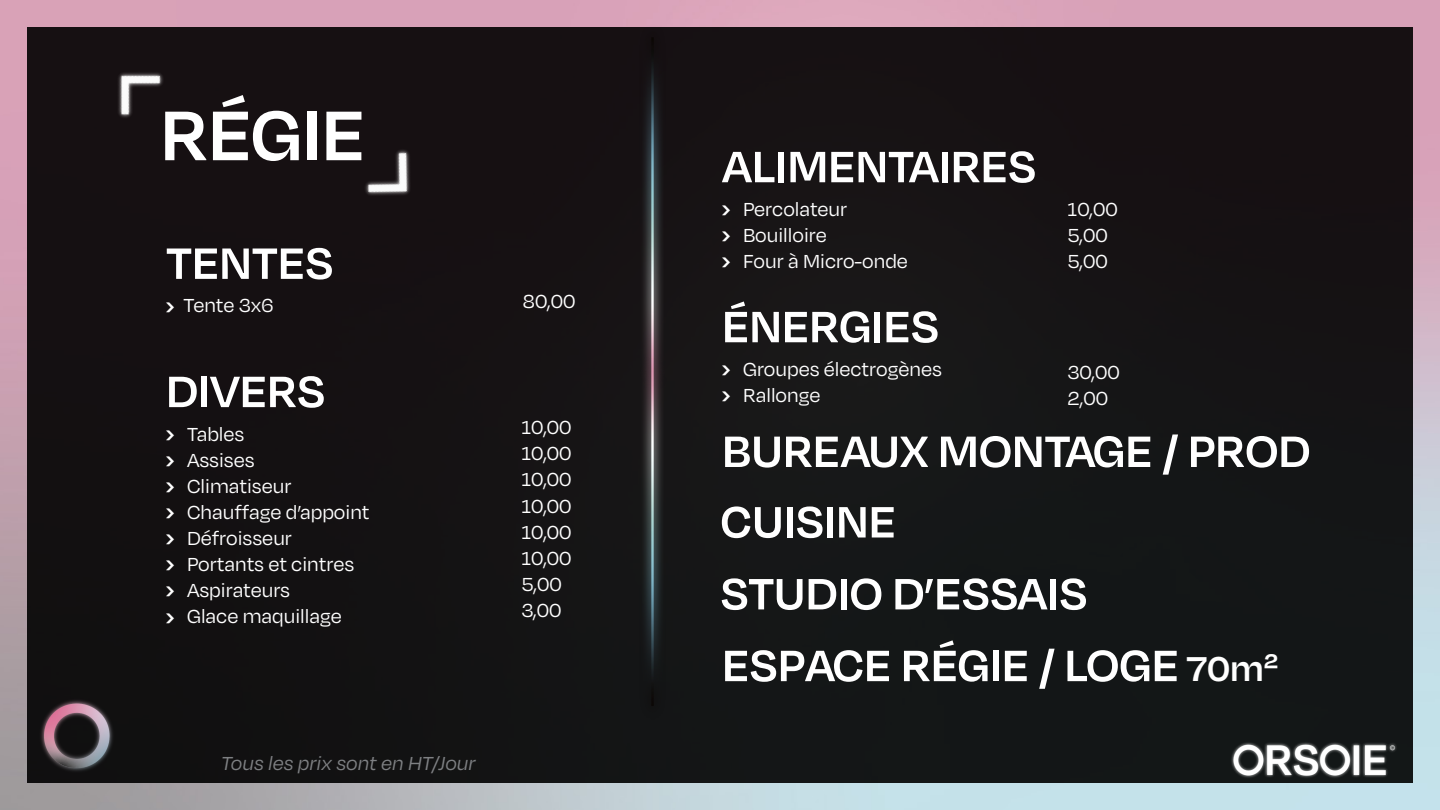
<style>
.page{position:relative;width:1440px;height:810px;background:#fff}
.page>*{position:absolute;margin:0;border:0;box-sizing:border-box;transform-origin:0 0}
.t1{font:600 80.93px "Degular";color:#fff}
.t2{font:600 50.62px "Degular";color:#fff}
.t3{font:21.75px "Degular";color:#fff}
.t4{font:italic 21.75px "Degular";color:#7e8083}
.t5{font:700 21.75px "Degular";color:#fff}
.s1{font-size:39.75px}
</style>
<div class="page">
<div style="left:27px;top:27px;width:1386px;height:756px;background:#151214"></div>
<img style="left:41px;top:700px;width:72px;height:71px">
<img style="left:1231px;top:742px;width:166px;height:36px">
<img style="left:63px;top:17px;width:143px;height:101px">
<img style="left:365px;top:150px;width:45px;height:45px">
<img style="left:622px;top:0;width:66px;height:706px">
<p class="t1" style="left:160px;top:85px;width:206px">RÉGIE</p>
<p class="t2" style="left:166px;top:232px;width:169px">TENTES</p>
<p class="t3" style="left:184px;top:293px;width:92px">Tente 3x6</p>
<p class="t5" style="left:166px;top:293px;width:10px">›</p>
<p class="t2" style="left:166px;top:360px;width:161px">DIVERS</p>
<p class="t3" style="left:187px;top:421px;width:59px">Tables</p>
<p class="t3" style="left:187px;top:447px;width:69px">Assises</p>
<p class="t3" style="left:187px;top:473px;width:106px">Climatiseur</p>
<p class="t3" style="left:187px;top:499px;width:184px">Chauffage d’appoint</p>
<p class="t3" style="left:187px;top:525px;width:106px">Défroisseur</p>
<p class="t3" style="left:187px;top:551px;width:169px">Portants et cintres</p>
<p class="t3" style="left:187px;top:577px;width:105px">Aspirateurs</p>
<p class="t3" style="left:187px;top:603px;width:156px">Glace maquillage</p>
<p class="t5" style="left:166px;top:421px;width:10px">›</p>
<p class="t5" style="left:166px;top:447px;width:10px">›</p>
<p class="t5" style="left:166px;top:473px;width:10px">›</p>
<p class="t5" style="left:166px;top:500px;width:10px">›</p>
<p class="t5" style="left:166px;top:526px;width:10px">›</p>
<p class="t5" style="left:166px;top:552px;width:10px">›</p>
<p class="t5" style="left:166px;top:578px;width:10px">›</p>
<p class="t5" style="left:166px;top:604px;width:10px">›</p>
<p class="t3" style="left:523px;top:288px;width:54px">80,00</p>
<p class="t3" style="left:521px;top:415px;width:52px">10,00</p>
<p class="t3" style="left:521px;top:441px;width:52px">10,00</p>
<p class="t3" style="left:521px;top:467px;width:52px">10,00</p>
<p class="t3" style="left:521px;top:493px;width:52px">10,00</p>
<p class="t3" style="left:521px;top:519px;width:52px">10,00</p>
<p class="t3" style="left:521px;top:545px;width:52px">10,00</p>
<p class="t3" style="left:521px;top:571px;width:42px">5,00</p>
<p class="t3" style="left:521px;top:597px;width:42px">3,00</p>
<p class="t4" style="left:221px;top:750px;width:256px">Tous les prix sont en HT/Jour</p>
<p class="t2" style="left:722px;top:135px;width:316px">ALIMENTAIRES</p>
<p class="t3" style="left:743px;top:196px;width:106px">Percolateur</p>
<p class="t3" style="left:743px;top:222px;width:85px">Bouilloire</p>
<p class="t3" style="left:743px;top:248px;width:166px">Four à Micro-onde</p>
<p class="t3" style="left:1068px;top:196px;width:52px">10,00</p>
<p class="t3" style="left:1068px;top:222px;width:42px">5,00</p>
<p class="t3" style="left:1068px;top:248px;width:42px">5,00</p>
<p class="t5" style="left:722px;top:196px;width:10px">›</p>
<p class="t5" style="left:722px;top:222px;width:10px">›</p>
<p class="t5" style="left:722px;top:249px;width:10px">›</p>
<p class="t2" style="left:722px;top:295px;width:219px">ÉNERGIES</p>
<p class="t3" style="left:743px;top:356px;width:200px">Groupes électrogènes</p>
<p class="t3" style="left:743px;top:382px;width:79px">Rallonge</p>
<p class="t3" style="left:1068px;top:359px;width:54px">30,00</p>
<p class="t3" style="left:1068px;top:385px;width:42px">2,00</p>
<p class="t5" style="left:722px;top:356px;width:10px">›</p>
<p class="t5" style="left:722px;top:382px;width:10px">›</p>
<p class="t2" style="left:722px;top:420px;width:590px">BUREAUX MONTAGE / PROD</p>
<p class="t2" style="left:720px;top:490px;width:177px">CUISINE</p>
<p class="t2" style="left:720px;top:562px;width:369px">STUDIO D’ESSAIS</p>
<p class="t2" style="left:722px;top:634px;width:558px">ESPACE RÉGIE / LOGE <span class="s1">70m2</span></p>
</div>
